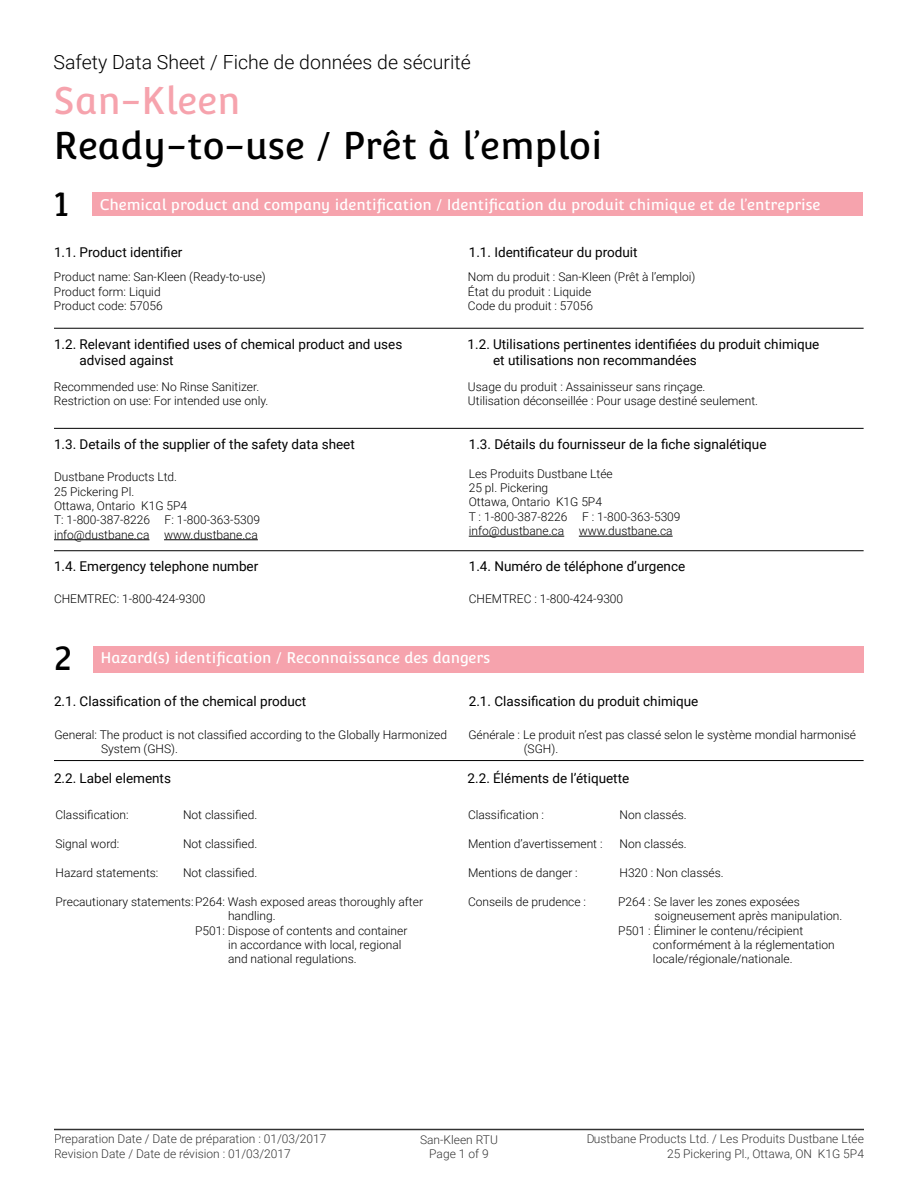
<style>
.page{position:relative;width:918px;height:1188px;background:#fff}
.page>*{position:absolute;margin:0;border:0;box-sizing:border-box;transform-origin:0 0}
.t1{font:37.5px "Convergence";color:#000}
.t2{font:37.5px "Convergence";color:#f6a3ad}
.t3{font:34.5px "Convergence";color:#000}
.t4{font:300 19.5px "Roboto";color:#000}
.t5{font:15px "Convergence";color:#fff}
.t6{font:13.5px/16.2px "Roboto";color:#000}
.t7{font:300 12px/14.4px "Roboto";color:#000}
</style>
<div class="page">
<hr style="left:54px;top:1129px;width:810px;height:1px;background:#000">
<div style="left:93px;top:192px;width:770px;height:24px;background:#f6a3ad"></div>
<hr style="left:54px;top:539px;width:95px;height:1px;background:#000">
<hr style="left:164px;top:539px;width:94px;height:1px;background:#000">
<hr style="left:469px;top:536px;width:95px;height:1px;background:#000">
<hr style="left:579px;top:536px;width:94px;height:1px;background:#000">
<div style="left:93px;top:646px;width:771px;height:27px;background:#f6a3ad"></div>
<hr style="left:54px;top:328px;width:810px;height:1px;background:#000">
<hr style="left:54px;top:428px;width:810px;height:1px;background:#000">
<hr style="left:54px;top:550px;width:810px;height:1px;background:#000">
<hr style="left:54px;top:760px;width:810px;height:1px;background:#000">
<h3 class="t4" style="left:54px;top:48px;width:419px">Safety Data Sheet / Fiche de données de sécurité</h3>
<h1 class="t2" style="left:54px;top:78px;width:188px">San-Kleen</h1>
<h1 class="t1" style="left:54px;top:123px;width:551px">Ready-to-use / Prêt à l’emploi</h1>
<h2 class="t3" style="left:54px;top:184px;width:15px">1</h2>
<p class="t5" style="left:100px;top:196px;width:722px">Chemical product and company identification / Identification du produit chimique et de l’entreprise</p>
<p class="t6" style="left:54px;top:243px;width:130px">1.1. Product identifier</p>
<p class="t6" style="left:469px;top:243px;width:170px">1.1. Identificateur du produit</p>
<p class="t7" style="left:54px;top:270px;width:213px">Product name: San-Kleen (Ready-to-use)<br>Product form: Liquid<br>Product code: 57056</p>
<p class="t7" style="left:468px;top:270px;width:229px">Nom du produit : San-Kleen (Prêt à l’emploi)<br>État du produit : Liquide<br>Code du produit : 57056</p>
<p class="t6" style="left:80px;top:335px;width:324px;text-indent:-26px">1.2. Relevant identified uses of chemical product and uses advised against</p>
<p class="t6" style="left:493px;top:335px;width:328px;text-indent:-26px">1.2. Utilisations pertinentes identifiées du produit chimique et utilisations non recommandées</p>
<p class="t7" style="left:54px;top:379px;width:216px">Recommended use: No Rinse Sanitizer.<br>Restriction on use: For intended use only.</p>
<p class="t7" style="left:468px;top:379px;width:292px">Usage du produit : Assainisseur sans rinçage.<br>Utilisation déconseillée : Pour usage destiné seulement.</p>
<p class="t6" style="left:54px;top:435px;width:302px">1.3. Details of the supplier of the safety data sheet</p>
<p class="t7" style="left:54px;top:469px;width:208px">Dustbane Products Ltd.<br>25 Pickering Pl.<br>Ottawa, Ontario K1G 5P4<br>T: 1-800-387-8226 F: 1-800-363-5309 info@dustbane.ca www.dustbane.ca</p>
<p class="t6" style="left:54px;top:557px;width:206px">1.4. Emergency telephone number</p>
<p class="t7" style="left:54px;top:591px;width:153px">CHEMTREC: 1-800-424-9300</p>
<p class="t6" style="left:469px;top:435px;width:299px">1.3. Détails du fournisseur de la fiche signalétique</p>
<p class="t7" style="left:469px;top:466px;width:213px">Les Produits Dustbane Ltée<br>25 pl. Pickering<br>Ottawa, Ontario K1G 5P4<br>T : 1-800-387-8226 F : 1-800-363-5309 info@dustbane.ca www.dustbane.ca</p>
<p class="t6" style="left:469px;top:557px;width:218px">1.4. Numéro de téléphone d’urgence</p>
<p class="t7" style="left:469px;top:591px;width:156px">CHEMTREC : 1-800-424-9300</p>
<h2 class="t3" style="left:55px;top:638px;width:19px">2</h2>
<p class="t5" style="left:101px;top:649px;width:391px">Hazard(s) identification / Reconnaissance des dangers</p>
<p class="t6" style="left:54px;top:692px;width:254px">2.1. Classification of the chemical product</p>
<p class="t6" style="left:469px;top:692px;width:231px">2.1. Classification du produit chimique</p>
<p class="t7" style="left:101px;top:727px;width:347px;text-indent:-47px">General: The product is not classified according to the Globally Harmonized<br>System (GHS).</p>
<p class="t7" style="left:524px;top:727px;width:334px;text-indent:-55px">Générale : Le produit n’est pas classé selon le système mondial harmonisé (SGH).</p>
<p class="t6" style="left:54px;top:770px;width:118px">2.2. Label elements</p>
<p class="t6" style="left:468px;top:770px;width:163px">2.2. Éléments de l’étiquette</p>
<p class="t7" style="left:56px;top:807px;width:75px">Classification:</p>
<p class="t7" style="left:183px;top:807px;width:76px">Not classified.</p>
<p class="t7" style="left:56px;top:836px;width:65px">Signal word:</p>
<p class="t7" style="left:183px;top:836px;width:76px">Not classified.</p>
<p class="t7" style="left:56px;top:865px;width:104px">Hazard statements:</p>
<p class="t7" style="left:183px;top:865px;width:76px">Not classified.</p>
<p class="t7" style="left:56px;top:894px;width:369px">Precautionary statements:P264: Wash exposed areas thoroughly after</p>
<p class="t7" style="left:228px;top:908px;width:49px">handling.</p>
<p class="t7" style="left:195px;top:923px;width:214px">P501: Dispose of contents and container</p>
<p class="t7" style="left:228px;top:937px;width:175px">in accordance with local, regional</p>
<p class="t7" style="left:228px;top:951px;width:130px">and national regulations.</p>
<p class="t7" style="left:468px;top:807px;width:78px">Classification :</p>
<p class="t7" style="left:620px;top:807px;width:69px">Non classés.</p>
<p class="t7" style="left:468px;top:836px;width:136px">Mention d’avertissement :</p>
<p class="t7" style="left:620px;top:836px;width:69px">Non classés.</p>
<p class="t7" style="left:468px;top:865px;width:111px">Mentions de danger :</p>
<p class="t7" style="left:620px;top:865px;width:106px">H320 : Non classés.</p>
<p class="t7" style="left:468px;top:894px;width:120px">Conseils de prudence :</p>
<p class="t7" style="left:618px;top:894px;width:183px">P264 : Se laver les zones exposées</p>
<p class="t7" style="left:655px;top:908px;width:189px">soigneusement après manipulation.</p>
<p class="t7" style="left:618px;top:923px;width:187px">P501 : Éliminer le contenu/récipient</p>
<p class="t7" style="left:653px;top:937px;width:183px">conformément à la réglementation</p>
<p class="t7" style="left:653px;top:951px;width:141px">locale/régionale/nationale.</p>
<p class="t7" style="left:54px;top:1132px;width:274px">Preparation Date / Date de préparation : 01/03/2017<br>Revision Date / Date de révision : 01/03/2017</p>
<p class="t7" style="left:420px;top:1132px;width:79px;text-align:center">San-Kleen RTU<br>Page 1 of 9</p>
<p class="t7" style="left:586px;top:1132px;width:279px;text-align:right">Dustbane Products Ltd. / Les Produits Dustbane Ltée<br>25 Pickering Pl., Ottawa, ON K1G 5P4</p>
</div>
